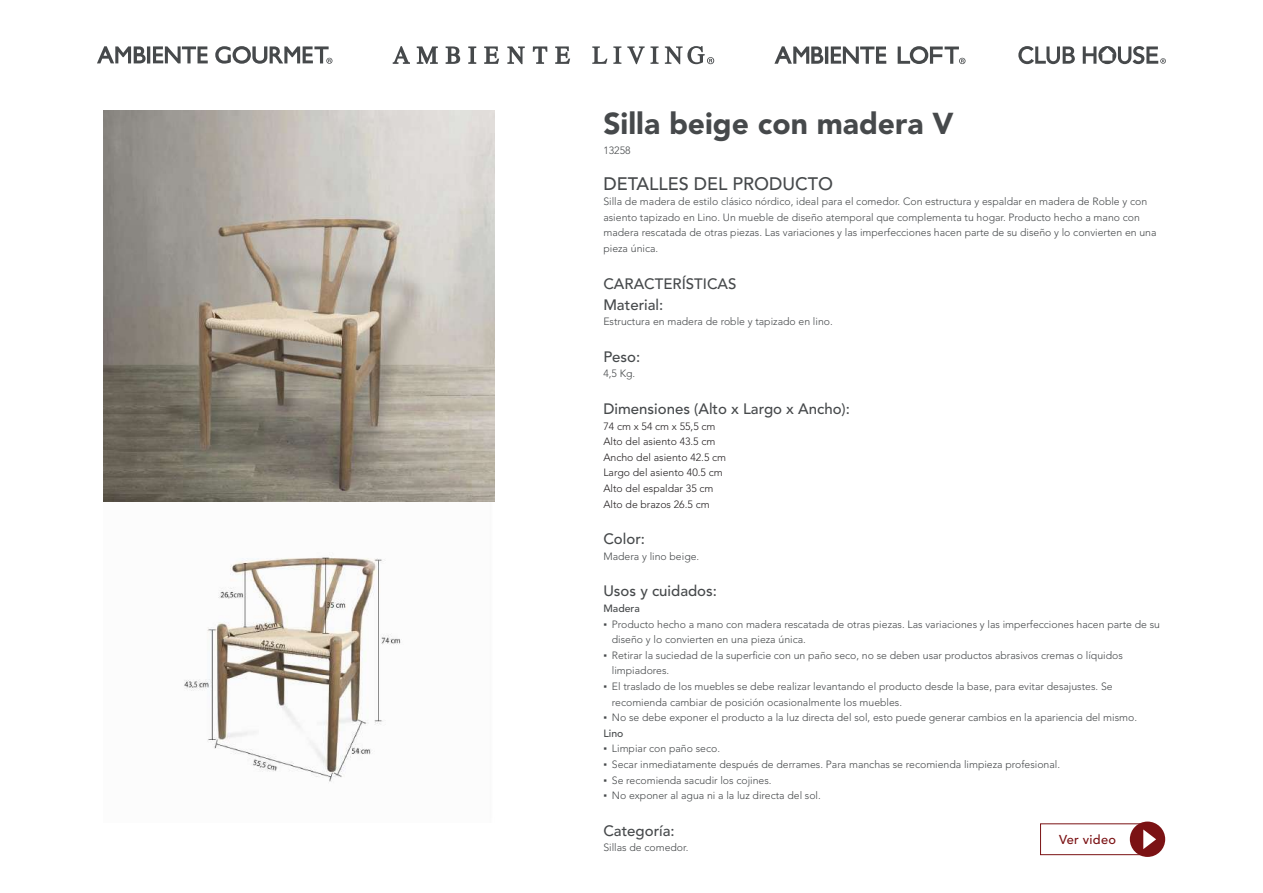
<style>
.page{position:relative;width:1263px;height:893px;background:#fff}
.page>*{position:absolute;margin:0;border:0;box-sizing:border-box;transform-origin:0 0}
.t1{font:900 30px "Avenir LT Std";color:#46494b}
.t2{font:500 18px "Avenir LT Std";color:#46494b}
.t3{font:500 15px/21px "Avenir LT Std";color:#46494b}
.t4{font:500 12.75px "Avenir LT Std";letter-spacing:.02em;color:#7b1214}
.t5{font:300 10.5px/15.6px "Avenir LT Std";color:#46494b}
.t6{font:300 10.5px/15.6px "Avenir LT Std";color:#231f20}
.t7{font:500 10.5px "Avenir LT Std";color:#46494b}
.s1{font-family:"Times New Roman";font-weight:400}
.s2{font-weight:500}
</style>
<div class="page">
<svg style="left:97px;top:46px;width:49px;height:17px"></svg>
<hr style="left:147px;top:46px;width:3px;height:18px;background:#46494b">
<svg style="left:153px;top:46px;width:55px;height:17px"></svg>
<svg style="left:215px;top:46px;width:117px;height:18px"></svg>
<svg style="left:592px;top:46px;width:15px;height:18px"></svg>
<svg style="left:613px;top:46px;width:8px;height:18px"></svg>
<svg style="left:627px;top:46px;width:31px;height:18px"></svg>
<svg style="left:468px;top:46px;width:8px;height:18px"></svg>
<svg style="left:446px;top:46px;width:14px;height:18px"></svg>
<svg style="left:555px;top:46px;width:15px;height:18px"></svg>
<svg style="left:417px;top:46px;width:21px;height:18px"></svg>
<svg style="left:393px;top:46px;width:17px;height:18px"></svg>
<svg style="left:484px;top:46px;width:15px;height:18px"></svg>
<svg style="left:533px;top:46px;width:14px;height:18px"></svg>
<svg style="left:507px;top:46px;width:18px;height:18px"></svg>
<svg style="left:665px;top:46px;width:49px;height:18px"></svg>
<svg style="left:774px;top:46px;width:49px;height:18px"></svg>
<hr style="left:825px;top:47px;width:3px;height:17px;background:#46494b">
<svg style="left:831px;top:46px;width:55px;height:18px"></svg>
<svg style="left:898px;top:46px;width:67px;height:18px"></svg>
<svg style="left:1018px;top:46px;width:57px;height:18px"></svg>
<svg style="left:1083px;top:46px;width:83px;height:18px"></svg>
<div style="left:1040px;top:823px;width:108px;height:32px;border:1px solid #7b1214"></div>
<div style="left:1130px;top:821px;width:35px;height:36px;background:#7b1214;border-radius:50%"></div>
<svg style="left:1143px;top:829px;width:13px;height:20px"></svg>
<img style="left:184px;top:557px;width:217px;height:225px">
<img style="left:103px;top:111px;width:391px;height:391px">
<h1 class="t1" style="left:603px;top:105px;width:352px">Silla beige con madera V</h1>
<p class="t5" style="left:603px;top:142px;width:29px">13258</p>
<h2 class="t2" style="left:603px;top:173px;width:231px">DETALLES DEL PRODUCTO</h2>
<p class="t5" style="left:603px;top:194px;width:555px">Silla de madera de estilo clásico nórdico, ideal para el comedor. Con estructura y espaldar en madera de Roble y con asiento tapizado en Lino. Un mueble de diseño atemporal que complementa tu hogar. Producto hecho a mano con madera rescatada de otras piezas. Las variaciones y las imperfecciones hacen parte de su diseño y lo convierten en una pieza única.</p>
<h3 class="t3" style="left:603px;top:273px;width:135px">CARACTERÍSTICAS<br>Material:</h3>
<p class="t5" style="left:603px;top:314px;width:231px">Estructura en madera de roble y tapizado en lino.</p>
<h3 class="t3" style="left:603px;top:346px;width:38px">Peso:</h3>
<p class="t5" style="left:603px;top:366px;width:33px">4,5 Kg.</p>
<h3 class="t3" style="left:603px;top:399px;width:248px">Dimensiones (Alto x Largo x Ancho):</h3>
<p class="t6" style="left:603px;top:418px;width:124px">74 cm x 54 cm x 55,5 cm<br>Alto del asiento 43.5 cm<br>Ancho del asiento 42.5 cm<br>Largo del asiento 40.5 cm<br>Alto del espaldar 35 cm<br>Alto de brazos 26.5 cm</p>
<h3 class="t3" style="left:603px;top:529px;width:43px">Color:</h3>
<p class="t5" style="left:603px;top:548px;width:97px">Madera y lino beige.</p>
<h3 class="t3" style="left:603px;top:581px;width:115px">Usos y cuidados:</h3>
<p class="t7" style="left:603px;top:602px;width:38px">Madera</p>
<p class="t5" style="left:612px;top:616px;width:550px;text-indent:-9px"><span class="s1">▪</span> Producto hecho a mano con madera rescatada de otras piezas. Las variaciones y las imperfecciones hacen parte de su diseño y lo convierten en una pieza única.</p>
<p class="t5" style="left:612px;top:647px;width:512px;text-indent:-9px"><span class="s1">▪</span> Retirar la suciedad de la superficie con un paño seco, no se deben usar productos abrasivos cremas o líquidos limpiadores.</p>
<p class="t5" style="left:612px;top:679px;width:502px;text-indent:-9px"><span class="s1">▪</span> El traslado de los muebles se debe realizar levantando el producto desde la base, para evitar desajustes. Se recomienda cambiar de posición ocasionalmente los muebles.</p>
<p class="t5" style="left:603px;top:710px;width:535px"><span class="s1">▪</span> No se debe exponer el producto a la luz directa del sol, esto puede generar cambios en la apariencia del mismo.<br><span class="s2">Lino</span></p>
<p class="t5" style="left:603px;top:741px;width:118px"><span class="s1">▪</span> Limpiar con paño seco.</p>
<p class="t5" style="left:603px;top:757px;width:458px"><span class="s1">▪</span> Secar inmediatamente después de derrames. Para manchas se recomienda limpieza profesional.</p>
<p class="t5" style="left:603px;top:772px;width:170px"><span class="s1">▪</span> Se recomienda sacudir los cojines.</p>
<p class="t5" style="left:603px;top:788px;width:219px"><span class="s1">▪</span> No exponer al agua ni a la luz directa del sol.</p>
<h3 class="t3" style="left:603px;top:820px;width:73px">Categoría:</h3>
<p class="t5" style="left:603px;top:840px;width:87px">Sillas de comedor.</p>
<p class="t4" style="left:1059px;top:832px;width:58px">Ver video</p>
</div>
